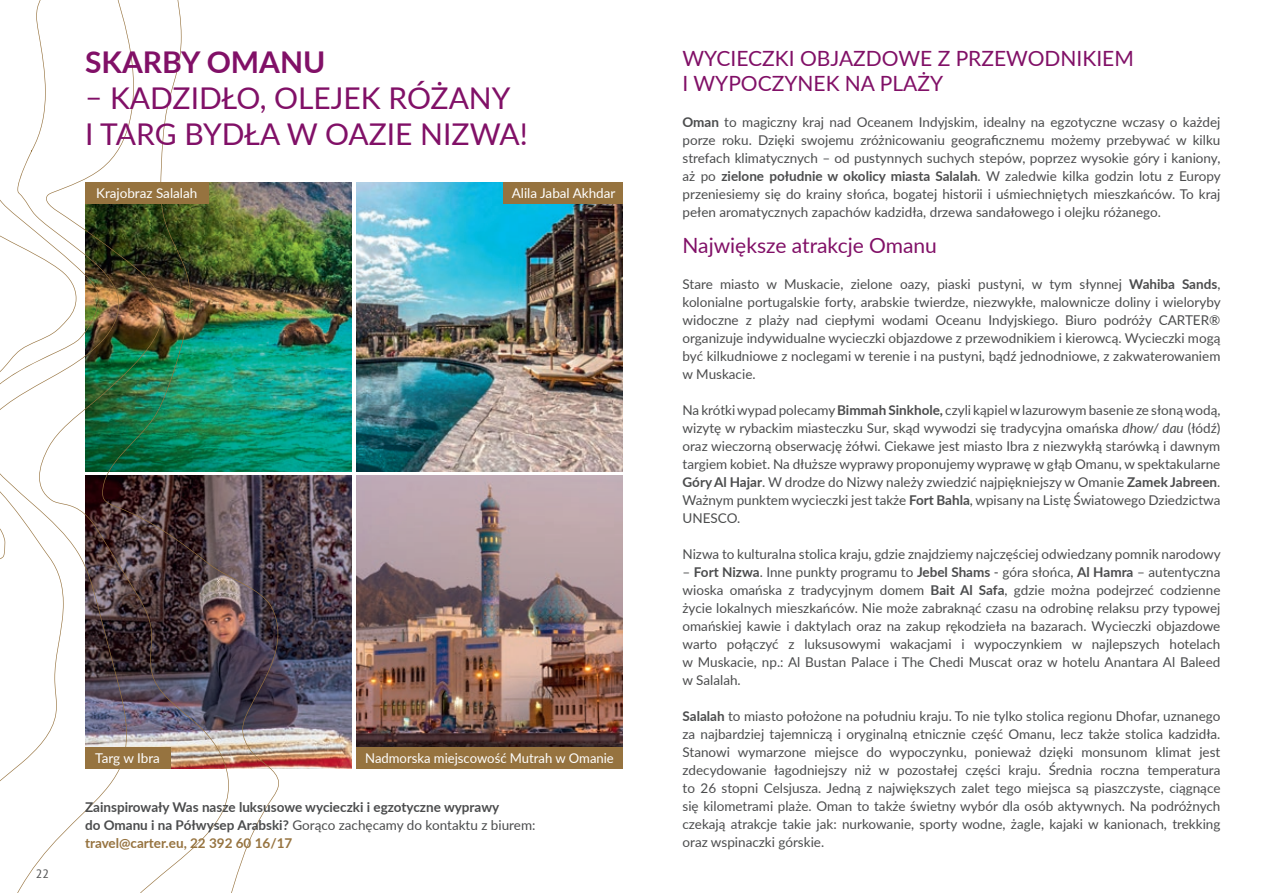
<style>
.page{position:relative;width:1263px;height:893px;background:#fff}
.page>*{position:absolute;margin:0;border:0;box-sizing:border-box;transform-origin:0 0}
.t1{font:30px/36px "Lato";color:#811067}
.t2{font:700 30px "Lato";color:#811067}
.t3{font:21px/25.2px "Lato";color:#811067}
.t4{font:13.5px/18px "Lato";color:#4b4c4d;text-align:justify}
.t5{font:700 13.5px/18px "Lato";color:#4b4c4d}
.t6{font:13.5px "Lato";color:#fff}
.t7{font:12px "PT Sans";color:#4b4c4d}
.s1{font-weight:400}
.s2{color:#96733f}
.s3{font-weight:700}
.s4{font-style:italic}
</style>
<div class="page">
<img style="left:279px;top:475px;width:73px;height:294px">
<img style="left:279px;top:182px;width:73px;height:289px">
<img style="left:356px;top:475px;width:267px;height:272px">
<div style="left:356px;top:747px;width:267px;height:22px;background:#96733f"></div>
<img style="left:0;top:0;width:279px;height:893px">
<div style="left:85px;top:747px;width:85px;height:22px;background:#96733f"></div>
<img style="left:356px;top:182px;width:267px;height:289px">
<div style="left:504px;top:182px;width:119px;height:22px;background:#96733f"></div>
<div style="left:85px;top:182px;width:123px;height:22px;background:#96733f"></div>
<h1 class="t2" style="left:85px;top:40px;width:242px">SKARBY OMANU</h1>
<h1 class="t1" style="left:85px;top:79px;width:444px">– KADZIDŁO, OLEJEK RÓŻANY<br>I TARG BYDŁA W OAZIE NIZWA!</h1>
<p class="t6" style="left:96px;top:184px;width:103px">Krajobraz Salalah</p>
<p class="t6" style="left:512px;top:184px;width:105px">Alila Jabal Akhdar</p>
<p class="t7" style="left:36px;top:866px;width:15px">22</p>
<p class="t6" style="left:95px;top:749px;width:66px">Targ w Ibra</p>
<p class="t5" style="left:85px;top:797px;width:452px">Zainspirowały Was nasze luksusowe wycieczki i egzotyczne wyprawy<br>do Omanu i na Półwysep Arabski? <span class="s1">Gorąco zachęcamy do kontaktu z biurem: </span><span class="s2">travel@carter.eu, 22 392 60 16/17</span></p>
<p class="t6" style="left:365px;top:749px;width:250px">Nadmorska miejscowość Mutrah w Omanie</p>
<h2 class="t3" style="left:682px;top:45px;width:453px">WYCIECZKI OBJAZDOWE Z PRZEWODNIKIEM<br>I WYPOCZYNEK NA PLAŻY</h2>
<p class="t4" style="left:682px;top:113px;width:540px"><span class="s3">Oman</span> to magiczny kraj nad Oceanem Indyjskim, idealny na egzotyczne wczasy o każdej porze roku. Dzięki swojemu zróżnicowaniu geograficznemu możemy przebywać w kilku strefach klimatycznych – od pustynnych suchych stepów, poprzez wysokie góry i kaniony, aż po <span class="s3">zielone południe w okolicy miasta Salalah</span>. W zaledwie kilka godzin lotu z Europy przeniesiemy się do krainy słońca, bogatej historii i uśmiechniętych mieszkańców. To kraj pełen aromatycznych zapachów kadzidła, drzewa sandałowego i olejku różanego.</p>
<h2 class="t3" style="left:682px;top:232px;width:256px">Największe atrakcje Omanu</h2>
<p class="t4" style="left:682px;top:275px;width:540px">Stare miasto w Muskacie, zielone oazy, piaski pustyni, w tym słynnej <span class="s3">Wahiba Sands</span>, kolonialne portugalskie forty, arabskie twierdze, niezwykłe, malownicze doliny i wieloryby widoczne z plaży nad ciepłymi wodami Oceanu Indyjskiego. Biuro podróży CARTER® organizuje indywidualne wycieczki objazdowe z przewodnikiem i kierowcą. Wycieczki mogą być kilkudniowe z noclegami w terenie i na pustyni, bądź jednodniowe, z zakwaterowaniem w Muskacie.</p>
<p class="t4" style="left:682px;top:401px;width:539px">Na krótki wypad polecamy <span class="s3">Bimmah Sinkhole,</span> czyli kąpiel w lazurowym basenie ze słoną wodą, wizytę w rybackim miasteczku Sur, skąd wywodzi się tradycyjna omańska <span class="s4">dhow/ dau</span> (łódź) oraz wieczorną obserwację żółwi. Ciekawe jest miasto Ibra z niezwykłą starówką i dawnym targiem kobiet. Na dłuższe wyprawy proponujemy wyprawę w głąb Omanu, w spektakularne <span class="s3">Góry Al Hajar</span>. W drodze do Nizwy należy zwiedzić najpiękniejszy w Omanie <span class="s3">Zamek Jabreen</span>.<br>Ważnym punktem wycieczki jest także <span class="s3">Fort Bahla</span>, wpisany na Listę Światowego Dziedzictwa UNESCO.</p>
<p class="t4" style="left:682px;top:545px;width:540px">Nizwa to kulturalna stolica kraju, gdzie znajdziemy najczęściej odwiedzany pomnik narodowy</p>
<p class="t4" style="left:682px;top:563px;width:539px">– <span class="s3">Fort Nizwa</span>. Inne punkty programu to <span class="s3">Jebel Shams</span> - góra słońca, <span class="s3">Al Hamra</span> – autentyczna wioska omańska z tradycyjnym domem <span class="s3">Bait Al Safa</span>, gdzie można podejrzeć codzienne życie lokalnych mieszkańców. Nie może zabraknąć czasu na odrobinę relaksu przy typowej omańskiej kawie i daktylach oraz na zakup rękodzieła na bazarach. Wycieczki objazdowe warto połączyć z luksusowymi wakacjami i wypoczynkiem w najlepszych hotelach w Muskacie, np.: Al Bustan Palace i The Chedi Muscat oraz w hotelu Anantara Al Baleed w Salalah.</p>
<p class="t4" style="left:682px;top:707px;width:539px"><span class="s3">Salalah</span> to miasto położone na południu kraju. To nie tylko stolica regionu Dhofar, uznanego za najbardziej tajemniczą i oryginalną etnicznie część Omanu, lecz także stolica kadzidła.<br>Stanowi wymarzone miejsce do wypoczynku, ponieważ dzięki monsunom klimat jest zdecydowanie łagodniejszy niż w pozostałej części kraju. Średnia roczna temperatura to 26 stopni Celsjusza. Jedną z największych zalet tego miejsca są piaszczyste, ciągnące się kilometrami plaże. Oman to także świetny wybór dla osób aktywnych. Na podróżnych czekają atrakcje takie jak: nurkowanie, sporty wodne, żagle, kajaki w kanionach, trekking oraz wspinaczki górskie.</p>
</div>
